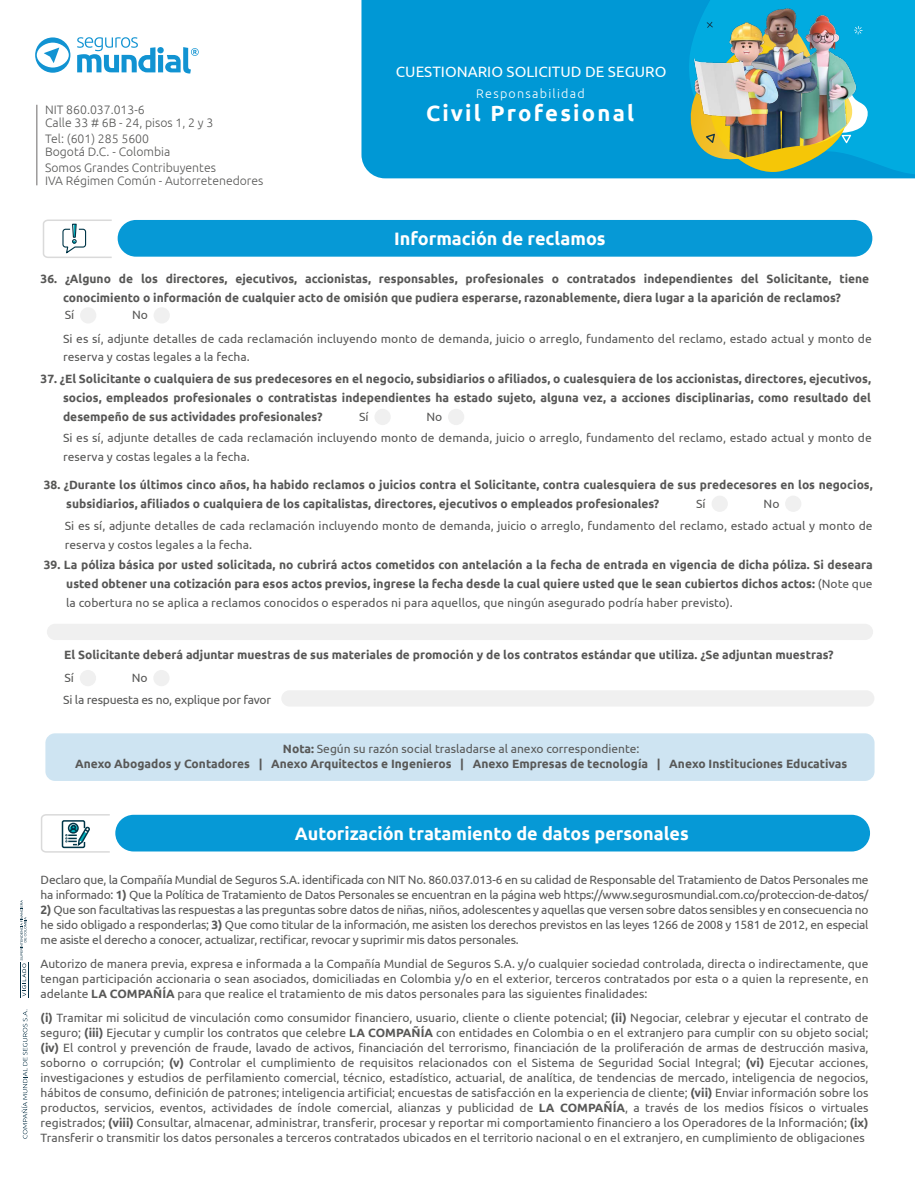
<style>
.page{position:relative;width:915px;height:1191px;background:#fff}
.page>*{position:absolute;margin:0;border:0;box-sizing:border-box;transform-origin:0 0}
.t1{font:700 22.05px "Ubuntu";letter-spacing:.1em;color:#fff}
.t2{font:700 18px "Ubuntu";color:#fff}
.t3{font:15px "Ubuntu";color:#fff}
.t4{font:300 12.6px "Ubuntu";letter-spacing:.1em;color:#fff}
.t5{font:300 12.3px/13.8px "Ubuntu";color:#585857}
.t6{font:12px/15px "Ubuntu";letter-spacing:-.02em;color:#585857;text-align:justify}
.t7{font:700 12px/18.9px "Ubuntu";color:#575756;text-align:justify}
.t8{font:12px/18.9px "Ubuntu";color:#575756}
.t9{font:700 12px/15px "Ubuntu";color:#585857;text-align:center}
.t10{font:12px "Ubuntu";letter-spacing:-.02em;color:#575756}
.s1{font-weight:400}
.s2{font-weight:700}
</style>
<div class="page">
<svg style="left:43px;top:219px;width:69px;height:39px"></svg>
<div style="left:118px;top:220px;width:754px;height:37px;background:#0699d6;border-radius:18px"></div>
<div style="left:80px;top:307px;width:16px;height:16px;background:#f0f0f0;border-radius:8px"></div>
<div style="left:153px;top:307px;width:17px;height:16px;background:#f0f0f0;border-radius:8px"></div>
<div style="left:374px;top:409px;width:16px;height:16px;background:#f0f0f0;border-radius:8px"></div>
<div style="left:448px;top:409px;width:16px;height:16px;background:#f0f0f0;border-radius:8px"></div>
<svg style="left:77px;top:37px;width:122px;height:37px"></svg>
<svg style="left:35px;top:37px;width:35px;height:36px"></svg>
<hr style="left:36px;top:105px;width:1px;height:80px;background:#9d9b9b">
<div style="left:281px;top:690px;width:593px;height:16px;background:#f0f0f0;border-radius:8px"></div>
<div style="left:47px;top:624px;width:825px;height:16px;background:#f0f0f0;border-radius:8px"></div>
<div style="left:115px;top:814px;width:754px;height:37px;background:#0699d6;border-radius:18px"></div>
<svg style="left:41px;top:814px;width:69px;height:39px"></svg>
<div style="left:711px;top:495px;width:16px;height:17px;background:#f0f0f0;border-radius:50%"></div>
<div style="left:784px;top:495px;width:17px;height:17px;background:#f0f0f0;border-radius:50%"></div>
<div style="left:80px;top:670px;width:16px;height:16px;background:#f0f0f0;border-radius:8px"></div>
<div style="left:153px;top:670px;width:16px;height:16px;background:#f0f0f0;border-radius:8px"></div>
<svg style="left:20px;top:900px;width:6px;height:96px"></svg>
<hr style="left:21px;top:962px;width:1px;height:36px;background:#062f43">
<hr style="left:28px;top:962px;width:1px;height:36px;background:#062f43">
<svg style="left:21px;top:1009px;width:7px;height:129px"></svg>
<div style="left:361px;top:0;width:553px;height:178px;background:#0098d5"></div>
<img style="left:685px;top:0;width:229px;height:175px">
<div style="left:45px;top:733px;width:829px;height:48px;background:#cee4f2;border-radius:10px"></div>
<p class="t5" style="left:45px;top:102px;width:170px">NIT 860.037.013-6<br>Calle 33 # 6B - 24, pisos 1, 2 y 3</p>
<p class="t5" style="left:45px;top:131px;width:127px">Tel: (601) 285 5600<br>Bogotá D.C. - Colombia</p>
<p class="t5" style="left:45px;top:160px;width:220px">Somos Grandes Contribuyentes<br>IVA Régimen Común - Autorretenedores</p>
<p class="t3" style="left:396px;top:63px;width:272px">CUESTIONARIO SOLICITUD DE SEGURO</p>
<p class="t4" style="left:476px;top:86px;width:110px">Responsabilidad</p>
<h1 class="t1" style="left:426px;top:99px;width:209px">Civil Profesional</h1>
<h2 class="t2" style="left:394px;top:227px;width:213px">Información de reclamos</h2>
<p class="t7" style="left:41px;top:269px;width:830px;text-align:center">36. ¿Alguno de los directores, ejecutivos, accionistas, responsables, profesionales o contratados independientes del Solicitante, tiene conocimiento o información de cualquier acto de omisión que pudiera esperarse, razonablemente, diera lugar a la aparición de reclamos?</p>
<p class="t8" style="left:65px;top:305px;width:11px">Sí</p>
<p class="t8" style="left:132px;top:305px;width:17px">No</p>
<p class="t8" style="left:63px;top:328px;width:810px">Si es sí, adjunte detalles de cada reclamación incluyendo monto de demanda, juicio o arreglo, fundamento del reclamo, estado actual y monto de reserva y costas legales a la fecha.</p>
<p class="t7" style="left:63px;top:369px;width:809px;text-indent:-22px">37. ¿El Solicitante o cualquiera de sus predecesores en el negocio, subsidiarios o afiliados, o cualesquiera de los accionistas, directores, ejecutivos, socios, empleados profesionales o contratistas independientes ha estado sujeto, alguna vez, a acciones disciplinarias, como resultado del desempeño de sus actividades profesionales?</p>
<p class="t8" style="left:359px;top:407px;width:11px">Sí</p>
<p class="t8" style="left:426px;top:407px;width:17px">No</p>
<p class="t8" style="left:63px;top:428px;width:810px">Si es sí, adjunte detalles de cada reclamación incluyendo monto de demanda, juicio o arreglo, fundamento del reclamo, estado actual y monto de reserva y costas legales a la fecha.</p>
<p class="t7" style="left:66px;top:475px;width:807px;text-indent:-23px">38. ¿Durante los últimos cinco años, ha habido reclamos o juicios contra el Solicitante, contra cualesquiera de sus predecesores en los negocios, subsidiarios, afiliados o cualquiera de los capitalistas, directores, ejecutivos o empleados profesionales?</p>
<p class="t8" style="left:696px;top:494px;width:11px">Sí</p>
<p class="t8" style="left:763px;top:494px;width:17px">No</p>
<p class="t8" style="left:65px;top:516px;width:809px">Si es sí, adjunte detalles de cada reclamación incluyendo monto de demanda, juicio o arreglo, fundamento del reclamo, estado actual y monto de reserva y costos legales a la fecha.</p>
<p class="t7" style="left:66px;top:555px;width:807px;text-indent:-23px">39. La póliza básica por usted solicitada, no cubrirá actos cometidos con antelación a la fecha de entrada en vigencia de dicha póliza. Si deseara usted obtener una cotización para esos actos previos, ingrese la fecha desde la cual quiere usted que le sean cubiertos dichos actos: <span class="s1">(Note que la cobertura no se aplica a reclamos conocidos o esperados ni para aquellos, que ningún asegurado podría haber previsto).</span></p>
<p class="t7" style="left:64px;top:645px;width:770px">El Solicitante deberá adjuntar muestras de sus materiales de promoción y de los contratos estándar que utiliza. ¿Se adjuntan muestras?</p>
<p class="t10" style="left:63px;top:693px;width:209px">Si la respuesta es no, explique por favor</p>
<p class="t8" style="left:64px;top:668px;width:11px">Sí</p>
<p class="t8" style="left:132px;top:668px;width:17px">No</p>
<p class="t9" style="left:75px;top:741px;width:773px">Nota: <span class="s1">Según su razón social trasladarse al anexo correspondiente:<br></span>Anexo Abogados y Contadores | Anexo Arquitectos e Ingenieros | Anexo Empresas de tecnología | Anexo Instituciones Educativas</p>
<h2 class="t2" style="left:295px;top:822px;width:395px">Autorización tratamiento de datos personales</h2>
<p class="t6" style="left:41px;top:872px;width:829px">Declaro que, la Compañía Mundial de Seguros S.A. identificada con NIT No. 860.037.013-6 en su calidad de Responsable del Tratamiento de Datos Personales me ha informado: <span class="s2">1)</span> Que la Política de Tratamiento de Datos Personales se encuentran en la página web https://www.segurosmundial.com.co/proteccion-de-datos/</p>
<p class="t6" style="left:41px;top:902px;width:829px"><span class="s2">2)</span> Que son facultativas las respuestas a las preguntas sobre datos de niñas, niños, adolescentes y aquellas que versen sobre datos sensibles y en consecuencia no he sido obligado a responderlas; <span class="s2">3)</span> Que como titular de la información, me asisten los derechos previstos en las leyes 1266 de 2008 y 1581 de 2012, en especial me asiste el derecho a conocer, actualizar, rectificar, revocar y suprimir mis datos personales.</p>
<p class="t6" style="left:41px;top:956px;width:829px">Autorizo de manera previa, expresa e informada a la Compañía Mundial de Seguros S.A. y/o cualquier sociedad controlada, directa o indirectamente, que tengan participación accionaria o sean asociados, domiciliadas en Colombia y/o en el exterior, terceros contratados por esta o a quien la represente, en adelante <span class="s2">LA COMPAÑÍA</span> para que realice el tratamiento de mis datos personales para las siguientes finalidades:</p>
<p class="t6" style="left:41px;top:1010px;width:829px"><span class="s2">(i)</span> Tramitar mi solicitud de vinculación como consumidor financiero, usuario, cliente o cliente potencial; <span class="s2">(ii)</span> Negociar, celebrar y ejecutar el contrato de seguro; <span class="s2">(iii)</span> Ejecutar y cumplir los contratos que celebre <span class="s2">LA COMPAÑÍA</span> con entidades en Colombia o en el extranjero para cumplir con su objeto social; <span class="s2">(iv)</span> El control y prevención de fraude, lavado de activos, financiación del terrorismo, financiación de la proliferación de armas de destrucción masiva, soborno o corrupción; <span class="s2">(v)</span> Controlar el cumplimiento de requisitos relacionados con el Sistema de Seguridad Social Integral; <span class="s2">(vi)</span> Ejecutar acciones, investigaciones y estudios de perfilamiento comercial, técnico, estadístico, actuarial, de analítica, de tendencias de mercado, inteligencia de negocios, hábitos de consumo, definición de patrones; inteligencia artificial; encuestas de satisfacción en la experiencia de cliente; <span class="s2">(vii)</span> Enviar información sobre los productos, servicios, eventos, actividades de índole comercial, alianzas y publicidad de <span class="s2">LA COMPAÑÍA</span>, a través de los medios físicos o virtuales registrados; <span class="s2">(viii)</span> Consultar, almacenar, administrar, transferir, procesar y reportar mi comportamiento financiero a los Operadores de la Información; <span class="s2">(ix)<br></span>Transferir o transmitir los datos personales a terceros contratados ubicados en el territorio nacional o en el extranjero, en cumplimiento de obligaciones</p>
</div>
